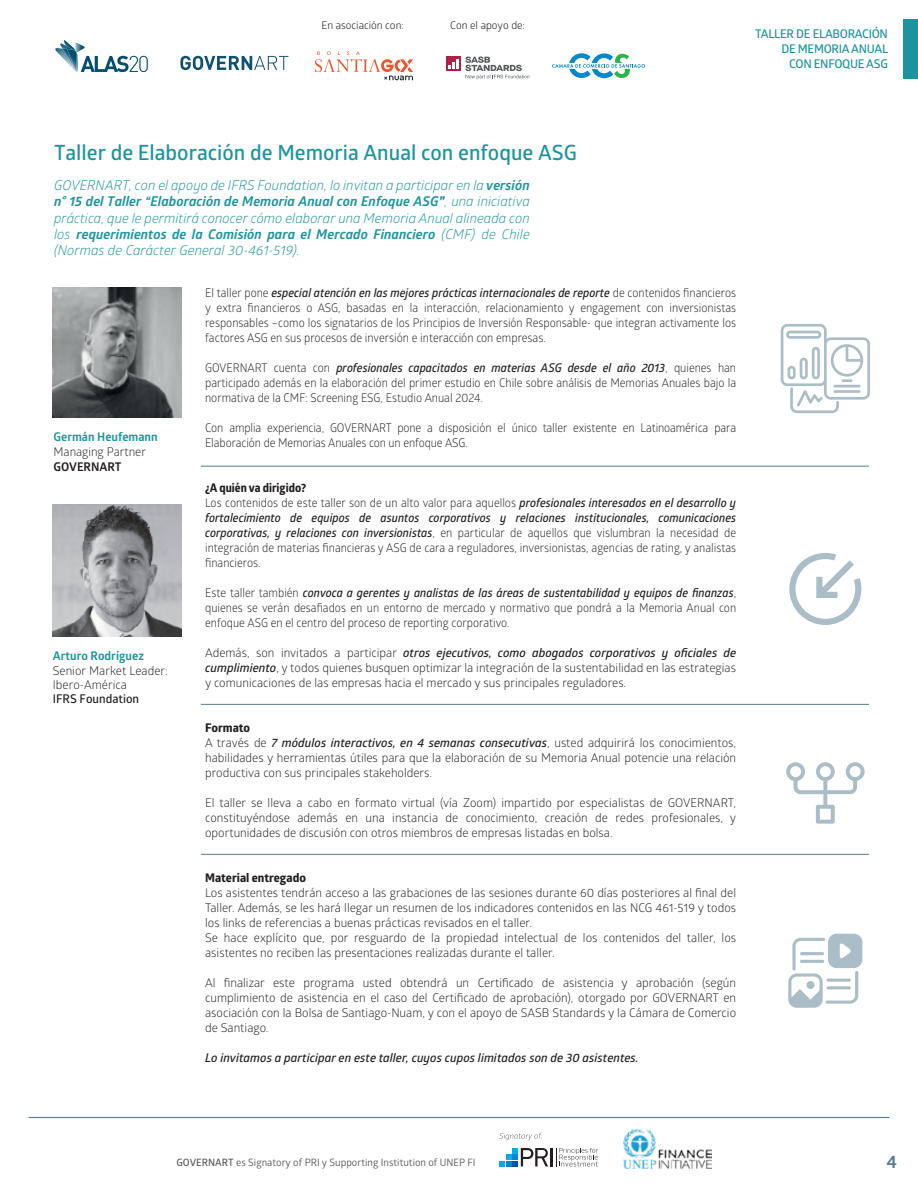
<style>
.page{position:relative;width:918px;height:1188px;background:#fff}
.page>*{position:absolute;margin:0;border:0;box-sizing:border-box;transform-origin:0 0}
.t1{font:600 21px "Glober";color:#1c949f}
.t2{font:700 18px "Glober";color:#587d90}
.t3{font:italic 13.5px/16.2px "Glober";color:#1c949f;text-align:justify}
.t4{font:12px/15px "Glober";color:#231f20;text-align:justify}
.t5{font:12px/15px "Glober";color:#231f20;text-align:justify;scale:.94 1}
.t6{font:italic 600 12px "Glober";color:#231f20}
.t7{font:600 12px/15px "Glober";letter-spacing:-.025em;color:#1c949f;text-align:right}
.t8{font:700 12px "Glober";color:#1c949f}
.t9{font:700 12px "Globerx";color:#231f20}
.t10{font:700 12px "Globerx";color:#231f20;scale:.94 1}
.t11{font:600 12px "Glober";color:#231f20}
.t12{font:700 12px "Glober";letter-spacing:-.005em;color:#231f20}
.t13{font:10.5px "Glober";color:#0c0806}
.t14{font:10.2px "Glober";color:#57585a}
.s1{font-weight:700}
.s2{font-family:"Globerx";font-weight:700}
.s3{font-weight:600;font-style:italic}
.s4{font-weight:600}
</style>
<div class="page">
<hr style="left:29px;top:1117px;width:860px;height:1px;background:#587d90">
<svg style="left:499px;top:1148px;width:99px;height:19px"></svg>
<svg style="left:499px;top:1133px;width:43px;height:7px"></svg>
<img style="left:623px;top:1128px;width:88px;height:40px">
<div style="left:903px;top:19px;width:15px;height:60px;background:#1c949f"></div>
<img style="left:53px;top:505px;width:128px;height:131px">
<img style="left:52px;top:288px;width:130px;height:129px">
<img style="left:55px;top:48px;width:5px;height:7px">
<svg style="left:60px;top:40px;width:88px;height:32px"></svg>
<svg style="left:446px;top:57px;width:15px;height:14px"></svg>
<svg style="left:449px;top:59px;width:9px;height:10px"></svg>
<svg style="left:465px;top:57px;width:64px;height:22px"></svg>
<svg style="left:180px;top:56px;width:108px;height:14px"></svg>
<svg style="left:552px;top:53px;width:93px;height:25px"></svg>
<svg style="left:315px;top:51px;width:98px;height:29px"></svg>
<hr style="left:201px;top:466px;width:668px;height:1px;background:#587d90">
<hr style="left:201px;top:704px;width:668px;height:1px;background:#587d90">
<hr style="left:201px;top:854px;width:668px;height:1px;background:#587d90">
<svg style="left:788px;top:934px;width:74px;height:74px"></svg>
<hr style="left:800px;top:952px;width:24px;height:3px;background:#587d90;border-radius:2px">
<hr style="left:800px;top:960px;width:24px;height:3px;background:#587d90;border-radius:2px">
<hr style="left:827px;top:979px;width:24px;height:3px;background:#587d90;border-radius:2px">
<hr style="left:827px;top:986px;width:24px;height:3px;background:#587d90;border-radius:2px">
<svg style="left:786px;top:762px;width:79px;height:62px"></svg>
<svg style="left:789px;top:553px;width:72px;height:72px"></svg>
<svg style="left:781px;top:324px;width:89px;height:89px"></svg>
<p class="t13" style="left:322px;top:18px;width:84px">En asociación con:</p>
<p class="t13" style="left:450px;top:18px;width:76px">Con el apoyo de:</p>
<p class="t7" style="left:755px;top:26px;width:135px">TALLER DE ELABORACIÓN<br>DE MEMORIA ANUAL<br>CON ENFOQUE ASG</p>
<h1 class="t1" style="left:54px;top:138px;width:524px">Taller de Elaboración de Memoria Anual con enfoque ASG</h1>
<p class="t3" style="left:54px;top:177px;width:477px">GOVERNART, con el apoyo de IFRS Foundation, lo invitan a participar en la <span class="s1">versión n° 15 del Taller “Elaboración de Memoria Anual con Enfoque ASG</span><span class="s2">”</span>, una iniciativa práctica, que le permitirá conocer cómo elaborar una Memoria Anual alineada con los <span class="s1">requerimientos de la Comisión para el Mercado Financiero</span> (CMF) de Chile (Normas de Carácter General 30-461-519).</p>
<p class="t8" style="left:54px;top:429px;width:106px">Germán Heufemann</p>
<p class="t4" style="left:54px;top:444px;width:94px">Managing Partner</p>
<p class="t12" style="left:54px;top:458px;width:69px">GOVERNART</p>
<p class="t8" style="left:53px;top:647px;width:93px">Arturo Rodríguez</p>
<p class="t4" style="left:53px;top:663px;width:116px;line-height:14.4px">Senior Market Leader:<br>Ibero-América</p>
<p class="t11" style="left:53px;top:691px;width:88px">IFRS Foundation</p>
<p class="t5" style="left:205px;top:285px;width:566px">El taller pone <span class="s3">especial atención en las mejores prácticas internacionales de reporte</span> de contenidos financieros y extra financieros o ASG, basadas en la interacción, relacionamiento y engagement con inversionistas responsables –como los signatarios de los Principios de Inversión Responsable- que integran activamente los factores ASG en sus procesos de inversión e interacción con empresas.</p>
<p class="t5" style="left:205px;top:360px;width:566px">GOVERNART cuenta con <span class="s3">profesionales capacitados en materias ASG desde el año 2013</span>, quienes han participado además en la elaboración del primer estudio en Chile sobre análisis de Memorias Anuales bajo la normativa de la CMF: Screening ESG, Estudio Anual 2024.</p>
<p class="t5" style="left:205px;top:420px;width:566px">Con amplia experiencia, GOVERNART pone a disposición el único taller existente en Latinoamérica para<br>Elaboración de Memorias Anuales con un enfoque ASG.</p>
<p class="t10" style="left:205px;top:479px;width:109px">¿A quién va dirigido?</p>
<p class="t5" style="left:205px;top:495px;width:566px">Los contenidos de este taller son de un alto valor para aquellos <span class="s3">profesionales interesados en el desarrollo y fortalecimiento de equipos de asuntos corporativos y relaciones institucionales, comunicaciones corporativas, y relaciones con inversionistas</span>, en particular de aquellos que vislumbran la necesidad de integración de materias financieras y ASG de cara a reguladores, inversionistas, agencias de rating, y analistas financieros.</p>
<p class="t5" style="left:205px;top:585px;width:566px">Este taller también <span class="s3">convoca a gerentes y analistas de las áreas de sustentabilidad y equipos de finanzas</span>, quienes se verán desafiados en un entorno de mercado y normativo que pondrá a la Memoria Anual con enfoque ASG en el centro del proceso de reporting corporativo.</p>
<p class="t4" style="left:205px;top:645px;width:533px">Además, son invitados a participar <span class="s3">otros ejecutivos, como abogados corporativos y oficiales de cumplimiento</span>, y todos quienes busquen optimizar la integración de la sustentabilidad en las estrategias y comunicaciones de las empresas hacia el mercado y sus principales reguladores.</p>
<p class="t9" style="left:205px;top:719px;width:47px">Formato</p>
<p class="t4" style="left:205px;top:735px;width:533px">A través de <span class="s3">7 módulos interactivos, en 4 semanas consecutivas</span>, usted adquirirá los conocimientos, habilidades y herramientas útiles para que la elaboración de su Memoria Anual potencie una relación productiva con sus principales stakeholders.</p>
<p class="t4" style="left:205px;top:795px;width:532px">El taller se lleva a cabo en formato virtual (vía Zoom) impartido por especialistas de GOVERNART, constituyéndose además en una instancia de conocimiento, creación de redes profesionales, y oportunidades de discusión con otros miembros de empresas listadas en bolsa.</p>
<p class="t9" style="left:205px;top:869px;width:102px">Material entregado</p>
<p class="t4" style="left:205px;top:885px;width:533px;text-align:left">Los asistentes tendrán acceso a las grabaciones de las sesiones durante 60 días posteriores al final del Taller. Además, se les hará llegar un resumen de los indicadores contenidos en las NCG 461-519 y todos los links de referencias a buenas prácticas revisados en el taller.<br>Se hace explícito que, por resguardo de la propiedad intelectual de los contenidos del taller, los asistentes no reciben las presentaciones realizadas durante el taller.</p>
<p class="t4" style="left:205px;top:975px;width:533px">Al finalizar este programa usted obtendrá un Certificado de asistencia y aprobación (según cumplimiento de asistencia en el caso del Certificado de aprobación), otorgado por GOVERNART en asociación con la Bolsa de Santiago-Nuam, y con el apoyo de SASB Standards y la Cámara de Comercio de Santiago.</p>
<p class="t6" style="left:205px;top:1049px;width:435px">Lo invitamos a participar en este taller, cuyos cupos limitados son de 30 asistentes.</p>
<p class="t14" style="left:176px;top:1155px;width:301px"><span class="s4">GOVERNART</span> es Signatory of PRI y Supporting Institution of UNEP FI</p>
<h2 class="t2" style="left:887px;top:1149px;width:12px">4</h2>
</div>
